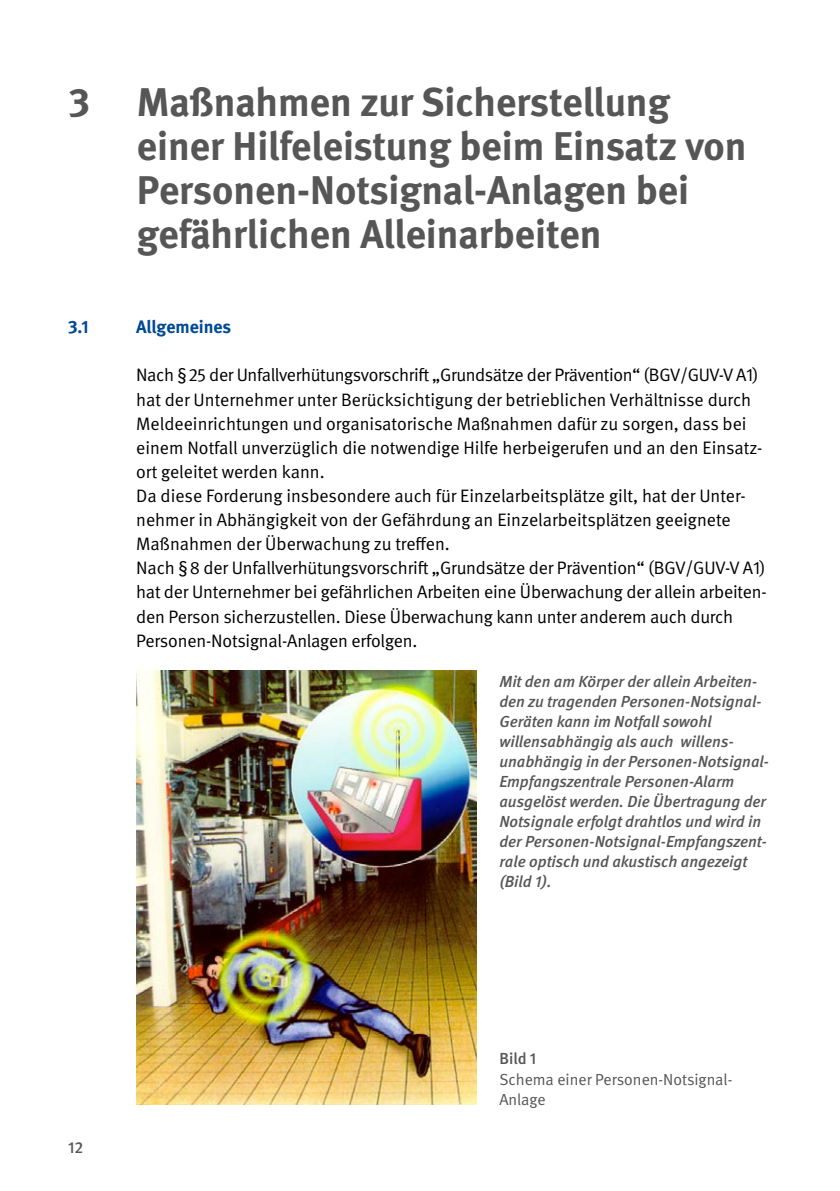
<style>
.page{position:relative;width:840px;height:1191px;background:#fff}
.page>*{position:absolute;margin:0;border:0;box-sizing:border-box;transform-origin:0 0}
.t1{font:700 40px/44px "DGUV Meta";color:#565656}
.t2{font:18px/24.2px "DGUV Meta";letter-spacing:-.01em;color:#000}
.t3{font:700 18px "DGUV Meta";color:#004993}
.t4{font:italic 500 16px/20px "DGUV Meta";color:#565656}
.t5{font:16px/20px "DGUV Meta";color:#565656}
.t6{font:500 16px "DGUV Meta";color:#565656}
</style>
<div class="page">
<img style="left:136px;top:670px;width:340px;height:434px">
<h1 class="t1" style="left:137px;top:82px;width:611px;text-indent:-68px">3 Maßnahmen zur Sicherstellung einer Hilfeleistung beim Einsatz von Personen-Notsignal-Anlagen bei gefährlichen Alleinarbeiten</h1>
<p class="t3" style="left:68px;top:316px;width:22px">3.1</p>
<p class="t3" style="left:136px;top:316px;width:96px">Allgemeines</p>
<p class="t2" style="left:136px;top:363px;width:631px">Nach §25 der Unfallverhütungsvorschrift „Grundsätze der Prävention“ (BGV/GUV-V A1) hat der Unternehmer unter Berücksichtigung der betrieblichen Verhältnisse durch Meldeeinrichtungen und organisatorische Maßnahmen dafür zu sorgen, dass bei einem Notfall unverzüglich die notwendige Hilfe herbeigerufen und an den Einsatz&shy;ort geleitet werden kann.<br>Da diese Forderung insbesondere auch für Einzelarbeitsplätze gilt, hat der Unter&shy;nehmer in Abhängigkeit von der Gefährdung an Einzelarbeitsplätzen geeignete Maßnahmen der Überwachung zu treffen.<br>Nach §8 der Unfallverhütungsvorschrift „Grundsätze der Prävention“ (BGV/GUV-V A1) hat der Unternehmer bei gefährlichen Arbeiten eine Überwachung der allein arbeiten&shy;den Person sicherzustellen. Diese Überwachung kann unter anderem auch durch Personen-Notsignal-Anlagen erfolgen.</p>
<p class="t4" style="left:499px;top:671px;width:271px">Mit den am Körper der allein Arbeiten&shy;den zu tragenden Personen-Notsignal-Geräten kann im Notfall sowohl willensabhängig als auch willens&shy;unabhängig in der Personen-Notsignal-Empfangszentrale Personen-Alarm ausgelöst werden. Die Übertragung der Notsignale erfolgt drahtlos und wird in der Personen-Notsignal-Empfangszent&shy;rale optisch und akustisch angezeigt (Bild 1).</p>
<p class="t6" style="left:68px;top:1137px;width:17px">12</p>
<p class="t6" style="left:499px;top:1049px;width:38px">Bild 1</p>
<p class="t5" style="left:499px;top:1069px;width:234px">Schema einer Personen-Notsignal-<br>Anlage</p>
</div>
